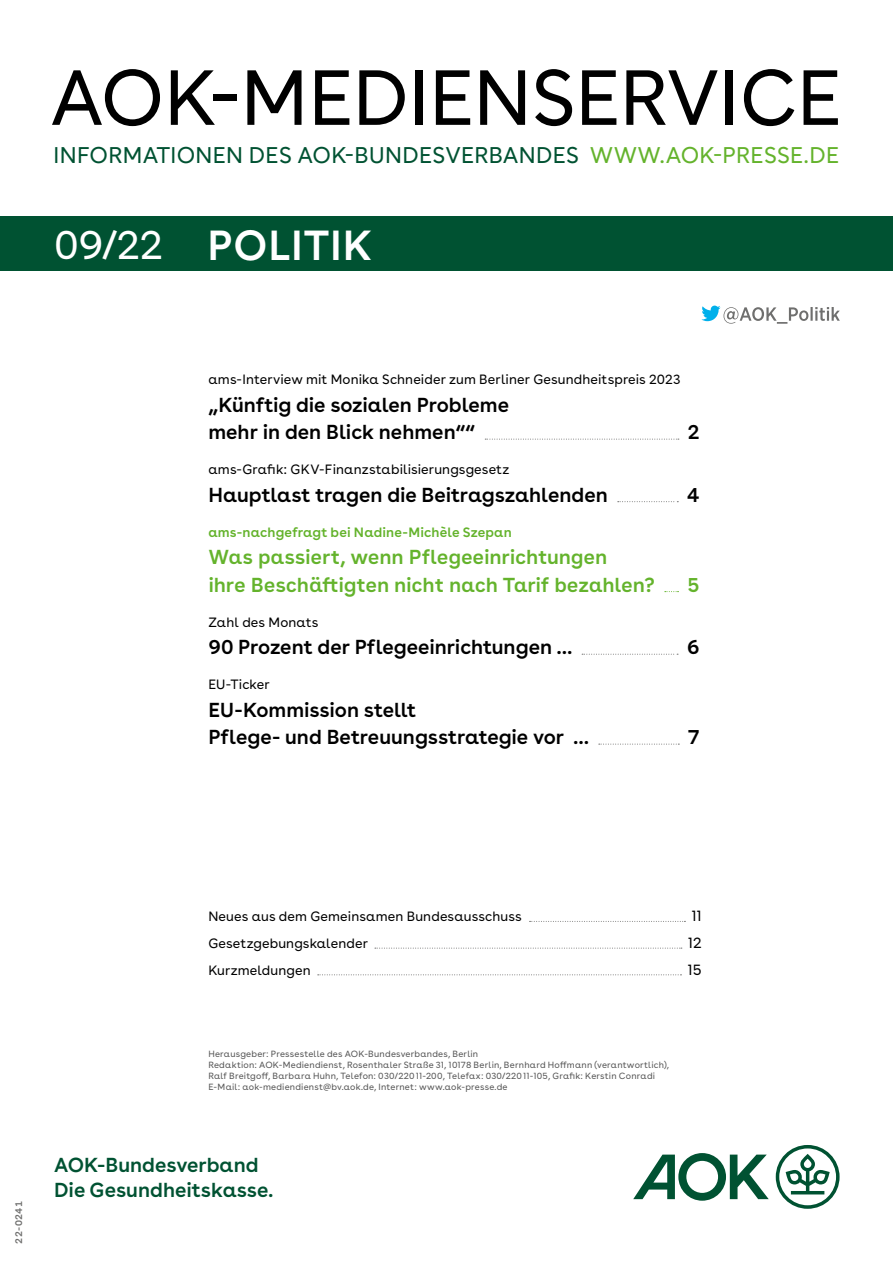
<style>
.page{position:relative;width:893px;height:1263px;background:#fff}
.page>*{position:absolute;margin:0;border:0;box-sizing:border-box;transform-origin:0 0}
.t1{font:77.85px "AOK Buenos Aires";letter-spacing:-.005em;color:#000}
.t2{font:600 42px "AOK Buenos Aires";letter-spacing:.02em;color:#fff}
.t3{font:40.5px "AOK Buenos Aires";color:#fff}
.t4{font:22.65px "AOK Buenos Aires";letter-spacing:.015em;color:#005232}
.t5{font:600 20.25px/27.3px "AOK Buenos Aires";letter-spacing:-.005em;color:#000}
.t6{font:600 20.25px/27.3px "AOK Buenos Aires Text";letter-spacing:-.01em;color:#64b32c}
.t7{font:600 20.25px/25.5px "AOK Buenos Aires";color:#005232}
.t8{font:600 20.25px "AOK Buenos Aires";color:#64b32c}
.t9{font:15px "AOK Buenos Aires";color:#000}
.t10{font:13.5px "AOK Buenos Aires";letter-spacing:.01em;color:#000}
.t11{font:600 13.5px "AOK Buenos Aires";letter-spacing:.01em;color:#64b32c}
.t12{font:600 9.75px "AOK Buenos Aires Text";letter-spacing:.04em;color:#6f6f6e}
.t13{font:9px/10.8px "AOK Buenos Aires";letter-spacing:.025em;color:#565656}
.s1{color:#64b32c}
</style>
<div class="page">
<div style="left:0;top:217px;width:893px;height:54px;background:#005232"></div>
<svg style="left:701px;top:306px;width:139px;height:18px"></svg>
<svg style="left:633px;top:1145px;width:207px;height:64px"></svg>
<svg style="left:529px;top:921px;width:156px;height:1px"></svg>
<svg style="left:375px;top:948px;width:307px;height:1px"></svg>
<svg style="left:318px;top:974px;width:363px;height:1px"></svg>
<svg style="left:485px;top:439px;width:194px;height:1px"></svg>
<svg style="left:618px;top:501px;width:60px;height:1px"></svg>
<svg style="left:582px;top:654px;width:96px;height:1px"></svg>
<svg style="left:599px;top:744px;width:80px;height:1px"></svg>
<h1 class="t1" style="left:50px;top:34px;width:794px">AOK-MEDIENSERVICE</h1>
<h3 class="t4" style="left:54px;top:137px;width:787px">INFORMATIONEN DES AOK-BUNDESVERBANDES <span class="s1">WWW.AOK-PRESSE.DE</span></h3>
<h3 class="t3" style="left:54px;top:212px;width:110px">09/22</h3>
<h2 class="t2" style="left:207px;top:210px;width:166px">POLITIK</h2>
<h3 class="t10" style="left:208px;top:369px;width:474px">ams-Interview mit Monika Schneider zum Berliner Gesundheitspreis 2023</h3>
<h3 class="t5" style="left:208px;top:389px;width:302px">„Künftig die sozialen Probleme mehr in den Blick nehmen““</h3>
<h3 class="t5" style="left:688px;top:416px;width:13px">2</h3>
<h3 class="t10" style="left:208px;top:459px;width:303px">ams-Grafik: GKV-Finanzstabilisierungsgesetz</h3>
<h3 class="t5" style="left:208px;top:479px;width:401px">Hauptlast tragen die Beitragszahlenden</h3>
<h3 class="t5" style="left:687px;top:479px;width:14px">4</h3>
<h3 class="t11" style="left:208px;top:521px;width:305px">ams-nachgefragt bei Nadine-Michèle Szepan</h3>
<h3 class="t6" style="left:208px;top:541px;width:448px">Was passiert, wenn Pflegeeinrichtungen<br>ihre Beschäftigten nicht nach Tarif bezahlen?</h3>
<h3 class="t8" style="left:687px;top:567px;width:14px">5</h3>
<h3 class="t10" style="left:208px;top:611px;width:112px">Zahl des Monats</h3>
<h3 class="t5" style="left:208px;top:631px;width:365px">90 Prozent der Pflegeeinrichtungen ...</h3>
<h3 class="t5" style="left:687px;top:631px;width:14px">6</h3>
<h3 class="t10" style="left:208px;top:674px;width:63px">EU-Ticker</h3>
<h3 class="t5" style="left:208px;top:694px;width:382px">EU-Kommission stellt<br>Pflege- und Betreuungsstrategie vor ...</h3>
<h3 class="t5" style="left:688px;top:721px;width:13px">7</h3>
<p class="t12" style="left:11px;top:1244px;width:44px;rotate:-90deg">22-0241</p>
<h3 class="t10" style="left:208px;top:906px;width:315px">Neues aus dem Gemeinsamen Bundesausschuss</h3>
<h3 class="t9" style="left:691px;top:904px;width:12px">11</h3>
<h3 class="t10" style="left:208px;top:932px;width:161px">Gesetzgebungskalender</h3>
<h3 class="t9" style="left:688px;top:931px;width:15px">12</h3>
<h3 class="t10" style="left:208px;top:959px;width:104px">Kurzmeldungen</h3>
<h3 class="t9" style="left:687px;top:957px;width:16px">15</h3>
<p class="t13" style="left:208px;top:1048px;width:462px">Herausgeber: Pressestelle des AOK-Bundesverbandes, Berlin<br>Redaktion: AOK-Mediendienst, Rosenthaler Straße 31, 10178 Berlin, Bernhard Hoffmann (verantwortlich), Ralf Breitgoff, Barbara Huhn, Telefon: 030/22011-200, Telefax: 030/22011-105, Grafik: Kerstin Conradi E-Mail: aok-mediendienst@bv.aok.de, Internet: www.aok-presse.de</p>
<h3 class="t7" style="left:54px;top:1150px;width:221px">AOK-Bundesverband<br>Die Gesundheitskasse.</h3>
</div>
